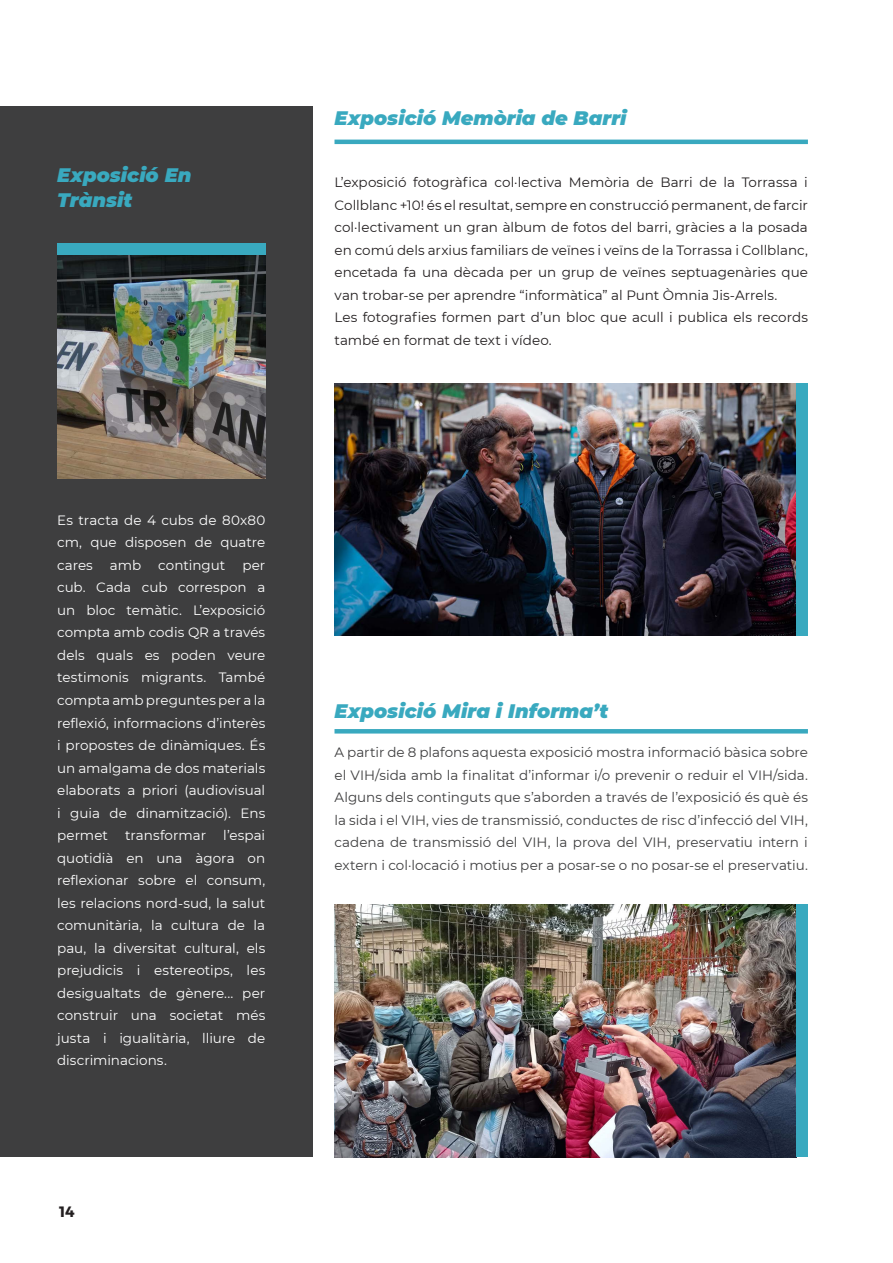
<style>
.page{position:relative;width:893px;height:1263px;background:#fff}
.page>*{position:absolute;margin:0;border:0;box-sizing:border-box;transform-origin:0 0}
.Title_01{font:italic 900 19.5px/25.5px "Montserrat";letter-spacing:.005em;color:#39a9bf}
.t1{font:700 15px "Montserrat";color:#231f20}
.Box_03_Text_02{font:13.5px/22.5px "Montserrat";color:#fff;text-align:justify}
.Body_Text{font:13.5px/22.5px "Montserrat";color:#231f20;text-align:justify}
.Box_03_Text_01{font:13.5px/22.5px "Montserrat";letter-spacing:.005em;color:#3e3e3f;text-align:justify}
</style>
<div class="page">
<div style="left:0;top:106px;width:312px;height:1051px;background:#3e3e3f"></div>
<img style="left:57px;top:255px;width:208px;height:224px">
<div style="left:57px;top:244px;width:208px;height:11px;background:#39a9bf"></div>
<hr style="left:334px;top:140px;width:474px;height:4px;background:#39a9bf">
<hr style="left:334px;top:729px;width:474px;height:4px;background:#39a9bf">
<img style="left:334px;top:383px;width:462px;height:253px">
<img style="left:334px;top:904px;width:462px;height:253px">
<div style="left:796px;top:383px;width:12px;height:253px;background:#39a9bf"></div>
<div style="left:796px;top:904px;width:12px;height:253px;background:#39a9bf"></div>
<p class="Title_01" style="left:57px;top:161px;width:136px">Exposició En<br>Trànsit</p>
<p class="Box_03_Text_02" style="left:57px;top:508px;width:210px">Es tracta de 4 cubs de 80x80 cm, que disposen de quatre cares</p>
<p class="Box_03_Text_02" style="left:110px;top:553px;width:33px">amb</p>
<p class="Box_03_Text_02" style="left:158px;top:553px;width:68px">contingut</p>
<p class="Box_03_Text_02" style="left:57px;top:553px;width:210px;text-indent:185px">per cub. Cada cub correspon a un bloc temàtic. L’exposició compta amb codis QR a través dels quals es poden veure testimonis migrants. També compta amb preguntes per a la reflexió, informacions d’interès i propostes de dinàmiques. És un amalgama de dos materials elaborats a priori (audiovisual i guia de dinamització). Ens permet</p>
<p class="Box_03_Text_02" style="left:57px;top:823px;width:210px;text-indent:166px">l’espai quotidià en una àgora on reflexionar sobre el consum, les relacions nord-sud, la salut comunitària, la cultura de la pau, la diversitat cultural, els prejudicis i estereotips, les desigualtats de gènere... per construir una societat més justa i igualitària, lliure de discriminacions.</p>
<p class="Box_03_Text_02" style="left:125px;top:823px;width:83px">transformar</p>
<p class="t1" style="left:59px;top:1202px;width:17px">14</p>
<p class="Title_01" style="left:334px;top:104px;width:294px">Exposició Memòria de Barri</p>
<p class="Body_Text" style="left:334px;top:171px;width:475px">L’exposició fotogràfica col·lectiva Memòria de Barri de la Torrassa i Collblanc +10! és el resultat, sempre en construcció permanent, de farcir col·lectivament un gran àlbum de fotos del barri, gràcies a la posada en comú dels arxius familiars de veïnes i veïns de la Torrassa i Collblanc, encetada fa una dècada per un grup de veïnes septuagenàries que van trobar-se per aprendre “informàtica” al Punt Òmnia Jis-Arrels.</p>
<p class="Body_Text" style="left:334px;top:306px;width:475px">Les fotografies formen part d’un bloc que acull i publica els records també en format de text i vídeo.</p>
<p class="Title_01" style="left:334px;top:697px;width:276px">Exposició Mira i Informa’t</p>
<p class="Box_03_Text_01" style="left:334px;top:741px;width:475px">A partir de 8 plafons aquesta exposició mostra informació bàsica sobre el VIH/sida amb la finalitat d’informar i/o prevenir o reduir el VIH/sida.<br>Alguns dels continguts que s’aborden a través de l’exposició és què és la sida i el VIH, vies de transmissió, conductes de risc d’infecció del VIH, cadena de transmissió del VIH, la prova del VIH, preservatiu intern i extern i col·locació i motius per a posar-se o no posar-se el preservatiu.</p>
</div>
